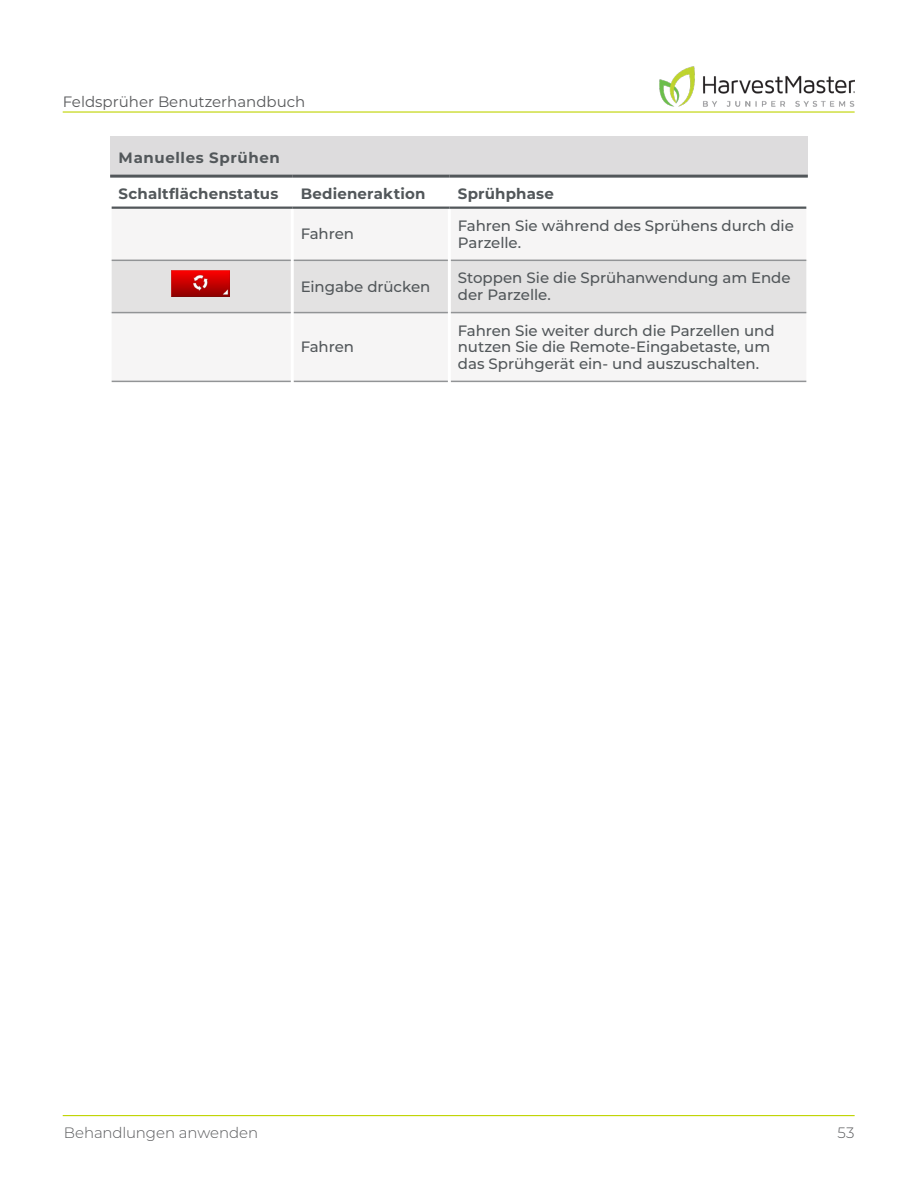
<style>
.page{position:relative;width:918px;height:1188px;background:#fff}
.page>*{position:absolute;margin:0;border:0;box-sizing:border-box;transform-origin:0 0}
.t1{font:500 15px/16.5px "Montserrat";letter-spacing:-.005em;color:#52575a}
.t2{font:700 15px "Montserrat";letter-spacing:.015em;color:#52575a}
.t3{font:15px "Montserrat";color:#58595b}
.t4{font:300 15px "Montserrat";letter-spacing:-.005em;color:#58595b}
.t5{font:700 15px "Montserrat";letter-spacing:.04em;color:#52575a}
</style>
<div class="page">
<hr style="left:63px;top:111px;width:792px;height:2px;background:#c0d400">
<hr style="left:63px;top:1115px;width:792px;height:1px;background:#c0d400">
<img style="left:656px;top:66px;width:199px;height:47px">
<div style="left:110px;top:136px;width:698px;height:40px;background:#dddcdd"></div>
<div style="left:112px;top:259px;width:694px;height:122px;background:#f6f5f5"></div>
<div style="left:112px;top:261px;width:694px;height:51px;background:#e3e2e2"></div>
<hr style="left:291px;top:209px;width:3px;height:51px;background:#fff">
<hr style="left:448px;top:209px;width:3px;height:51px;background:#fff">
<hr style="left:291px;top:260px;width:3px;height:53px;background:#fff">
<hr style="left:448px;top:260px;width:3px;height:53px;background:#fff">
<hr style="left:291px;top:313px;width:3px;height:69px;background:#fff">
<hr style="left:448px;top:313px;width:3px;height:69px;background:#fff">
<hr style="left:112px;top:260px;width:179px;height:1px;background:#929496">
<hr style="left:294px;top:260px;width:154px;height:1px;background:#929496">
<hr style="left:451px;top:260px;width:355px;height:1px;background:#929496">
<hr style="left:112px;top:312px;width:179px;height:1px;background:#929496">
<hr style="left:294px;top:312px;width:154px;height:1px;background:#929496">
<hr style="left:451px;top:312px;width:355px;height:1px;background:#929496">
<hr style="left:112px;top:381px;width:179px;height:1px;background:#929496">
<hr style="left:294px;top:381px;width:154px;height:1px;background:#929496">
<hr style="left:451px;top:381px;width:355px;height:1px;background:#929496">
<hr style="left:110px;top:175px;width:182px;height:3px;background:#52575a">
<hr style="left:292px;top:175px;width:157px;height:3px;background:#52575a">
<hr style="left:449px;top:175px;width:359px;height:3px;background:#52575a">
<hr style="left:112px;top:207px;width:180px;height:2px;background:#52575a">
<hr style="left:292px;top:207px;width:157px;height:2px;background:#52575a">
<hr style="left:449px;top:207px;width:357px;height:2px;background:#52575a">
<img style="left:172px;top:270px;width:58px;height:26px">
<p class="t3" style="left:63px;top:91px;width:244px">Feldsprüher Benutzerhandbuch</p>
<p class="t5" style="left:119px;top:147px;width:163px">Manuelles Sprühen</p>
<p class="t2" style="left:119px;top:183px;width:161px">Schaltflächenstatus</p>
<p class="t2" style="left:301px;top:183px;width:126px">Bedieneraktion</p>
<p class="t2" style="left:458px;top:183px;width:98px">Sprühphase</p>
<p class="t1" style="left:301px;top:225px;width:55px">Fahren</p>
<p class="t1" style="left:458px;top:217px;width:337px">Fahren Sie während des Sprühens durch die<br>Parzelle.</p>
<p class="t1" style="left:301px;top:277px;width:131px">Eingabe drücken</p>
<p class="t1" style="left:458px;top:269px;width:334px">Stoppen Sie die Sprühanwendung am Ende der Parzelle.</p>
<p class="t1" style="left:301px;top:338px;width:55px">Fahren</p>
<p class="t1" style="left:458px;top:321px;width:318px">Fahren Sie weiter durch die Parzellen und nutzen Sie die Remote-Eingabetaste, um das Sprühgerät ein- und auszuschalten.</p>
<p class="t4" style="left:64px;top:1123px;width:196px">Behandlungen anwenden</p>
<p class="t4" style="left:838px;top:1123px;width:19px">53</p>
</div>
